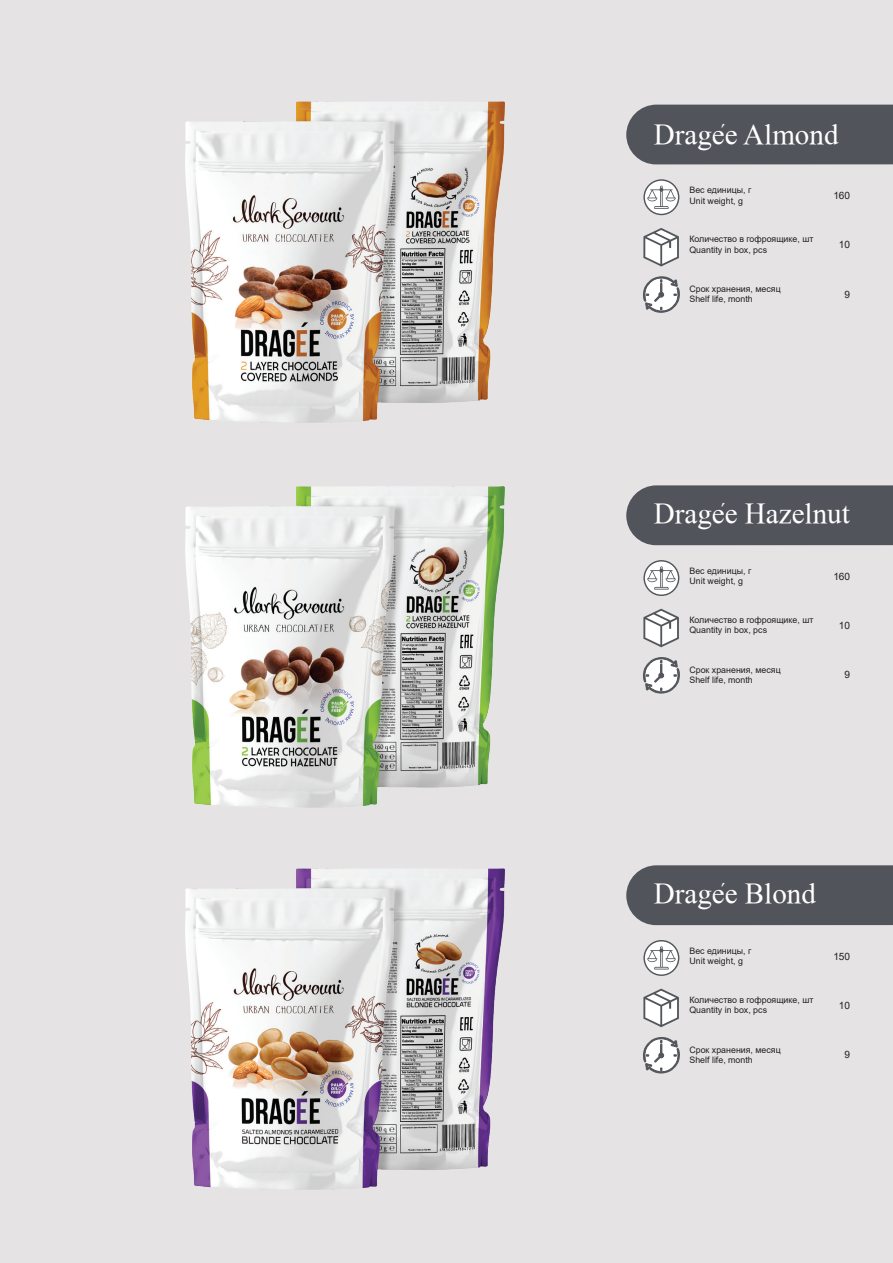
<style>
.page{position:relative;width:893px;height:1263px;background:#e5e3e4}
.page>*{position:absolute;margin:0;border:0;box-sizing:border-box;transform-origin:0 0}
.t1{font:29.1px "Times Lat Arm";color:#fff}
.t2{font:10.05px "Arial";color:#231f20}
.t3{font:8.85px "Arial";color:#231f20}
</style>
<div class="page">
<svg style="left:643px;top:179px;width:36px;height:36px"></svg>
<svg style="left:643px;top:228px;width:37px;height:85px"></svg>
<svg style="left:643px;top:560px;width:36px;height:36px"></svg>
<svg style="left:643px;top:609px;width:37px;height:85px"></svg>
<svg style="left:643px;top:940px;width:36px;height:36px"></svg>
<svg style="left:643px;top:989px;width:37px;height:85px"></svg>
<img style="left:185px;top:101px;width:320px;height:322px">
<img style="left:185px;top:486px;width:320px;height:704px">
<div style="left:626px;top:105px;width:267px;height:59px;background:#52545b"></div>
<div style="left:626px;top:485px;width:267px;height:60px;background:#52545b"></div>
<div style="left:626px;top:865px;width:267px;height:60px;background:#52545b"></div>
<p class="t1" style="left:654px;top:118px;width:186px">Dragee Almond</p>
<p class="t3" style="left:689px;top:184px;width:63px">Вес единицы, г</p>
<p class="t3" style="left:689px;top:194px;width:55px">Unit weight, g</p>
<p class="t2" style="left:833px;top:188px;width:18px">160</p>
<p class="t3" style="left:689px;top:233px;width:126px">Количество в гофроящике, шт</p>
<p class="t3" style="left:689px;top:243px;width:79px">Quantity in box, pcs</p>
<p class="t2" style="left:839px;top:237px;width:13px">10</p>
<p class="t3" style="left:689px;top:283px;width:93px">Срок хранения, месяц</p>
<p class="t3" style="left:689px;top:293px;width:65px">Shelf life, month</p>
<p class="t2" style="left:845px;top:287px;width:7px">9</p>
<p class="t1" style="left:654px;top:497px;width:197px">Dragee Hazelnut</p>
<p class="t3" style="left:689px;top:565px;width:63px">Вес единицы, г</p>
<p class="t3" style="left:689px;top:575px;width:55px">Unit weight, g</p>
<p class="t2" style="left:833px;top:569px;width:18px">160</p>
<p class="t3" style="left:689px;top:614px;width:126px">Количество в гофроящике, шт</p>
<p class="t3" style="left:689px;top:624px;width:79px">Quantity in box, pcs</p>
<p class="t2" style="left:839px;top:618px;width:13px">10</p>
<p class="t3" style="left:689px;top:663px;width:93px">Срок хранения, месяц</p>
<p class="t3" style="left:689px;top:674px;width:65px">Shelf life, month</p>
<p class="t2" style="left:845px;top:668px;width:7px">9</p>
<p class="t1" style="left:654px;top:877px;width:164px">Dragee Blond</p>
<p class="t3" style="left:689px;top:944px;width:63px">Вес единицы, г</p>
<p class="t3" style="left:689px;top:955px;width:55px">Unit weight, g</p>
<p class="t2" style="left:833px;top:949px;width:18px">150</p>
<p class="t3" style="left:689px;top:993px;width:126px">Количество в гофроящике, шт</p>
<p class="t3" style="left:689px;top:1004px;width:79px">Quantity in box, pcs</p>
<p class="t2" style="left:839px;top:998px;width:13px">10</p>
<p class="t3" style="left:689px;top:1043px;width:93px">Срок хранения, месяц</p>
<p class="t3" style="left:689px;top:1054px;width:65px">Shelf life, month</p>
<p class="t2" style="left:845px;top:1048px;width:7px">9</p>
</div>
